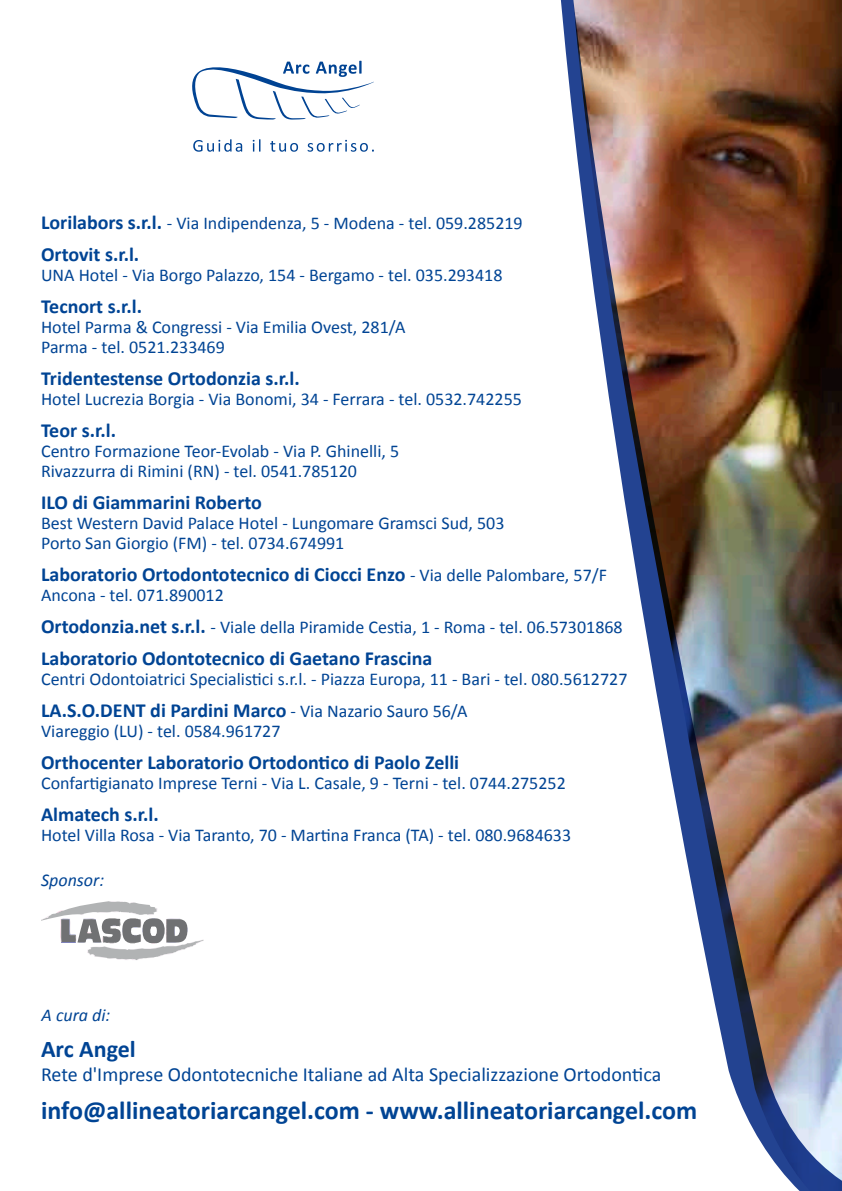
<style>
.page{position:relative;width:842px;height:1191px;background:#fff}
.page>*{position:absolute;margin:0;border:0;box-sizing:border-box;transform-origin:0 0}
.t1{font:700 26px "Calibri";color:#004494}
.t2{font:700 24px "Calibri";color:#004494}
.t3{font:700 20px "Calibri";color:#004494}
.t4{font:20px "Calibri";color:#004494}
.t5{font:18px/20px "Calibri";color:#004494}
.t6{font:italic 18px "Calibri";color:#004494}
.s1{font-weight:700;font-size:20px}
.s2{font-weight:400;font-size:18px}
</style>
<div class="page">
<img style="left:560px;top:0;width:282px;height:1191px">
<svg style="left:193px;top:139px;width:49px;height:13px"></svg>
<svg style="left:253px;top:139px;width:7px;height:13px"></svg>
<svg style="left:270px;top:141px;width:28px;height:11px"></svg>
<svg style="left:308px;top:140px;width:66px;height:12px"></svg>
<svg style="left:192px;top:60px;width:182px;height:60px"></svg>
<svg style="left:41px;top:901px;width:162px;height:59px"></svg>
<p class="t5" style="left:41px;top:212px;width:483px"><span class="s1">Lorilabors s.r.l.</span> - Via Indipendenza, 5 - Modena - tel. 059.285219</p>
<p class="t3" style="left:41px;top:242px;width:100px">Ortovit s.r.l.</p>
<p class="t5" style="left:41px;top:264px;width:463px">UNA Hotel - Via Borgo Palazzo, 154 - Bergamo - tel. 035.293418</p>
<p class="t3" style="left:41px;top:294px;width:102px">Tecnort s.r.l.</p>
<p class="t5" style="left:41px;top:316px;width:366px">Hotel Parma &amp; Congressi - Via Emilia Ovest, 281/A<br>Parma - tel. 0521.233469</p>
<p class="t3" style="left:41px;top:366px;width:260px">Tridentestense Ortodonzia s.r.l.</p>
<p class="t5" style="left:41px;top:388px;width:482px">Hotel Lucrezia Borgia - Via Bonomi, 34 - Ferrara - tel. 0532.742255</p>
<p class="t3" style="left:41px;top:418px;width:76px">Teor s.r.l.</p>
<p class="t5" style="left:41px;top:440px;width:360px">Centro Formazione Teor-Evolab - Via P. Ghinelli, 5<br>Rivazzurra di Rimini (RN) - tel. 0541.785120</p>
<p class="t3" style="left:41px;top:490px;width:222px">ILO di Giammarini Roberto</p>
<p class="t5" style="left:41px;top:512px;width:465px">Best Western David Palace Hotel - Lungomare Gramsci Sud, 503<br>Porto San Giorgio (FM) - tel. 0734.674991</p>
<p class="t3" style="left:41px;top:562px;width:567px">Laboratorio Ortodontotecnico di Ciocci Enzo <span class="s2">- Via delle Palombare, 57/F</span></p>
<p class="t5" style="left:41px;top:578px;width:583px;line-height:32px">Ancona - tel. 071.890012<br><span class="s1">Ortodonzia.net s.r.l.</span> - Viale della Piramide Cestia, 1 - Roma - tel. 06.57301868</p>
<p class="t3" style="left:41px;top:646px;width:393px">Laboratorio Odontotecnico di Gaetano Frascina</p>
<p class="t5" style="left:41px;top:668px;width:588px">Centri Odontoiatrici Specialistici s.r.l. - Piazza Europa, 11 - Bari - tel. 080.5612727</p>
<p class="t3" style="left:41px;top:698px;width:428px">LA.S.O.DENT di Pardini Marco <span class="s2">- Via Nazario Sauro 56/A</span></p>
<p class="t5" style="left:41px;top:720px;width:241px">Viareggio (LU) - tel. 0584.961727</p>
<p class="t3" style="left:41px;top:750px;width:420px">Orthocenter Laboratorio Ortodontico di Paolo Zelli</p>
<p class="t5" style="left:41px;top:772px;width:526px">Confartigianato Imprese Terni - Via L. Casale, 9 - Terni - tel. 0744.275252</p>
<p class="t3" style="left:41px;top:802px;width:119px">Almatech s.r.l.</p>
<p class="t5" style="left:41px;top:824px;width:532px">Hotel Villa Rosa - Via Taranto, 70 - Martina Franca (TA) - tel. 080.9684633</p>
<p class="t6" style="left:41px;top:869px;width:65px">Sponsor:</p>
<p class="t6" style="left:42px;top:1004px;width:70px">A cura di:</p>
<h2 class="t2" style="left:41px;top:1034px;width:96px">Arc Angel</h2>
<p class="t4" style="left:41px;top:1062px;width:622px">Rete d'Imprese Odontotecniche Italiane ad Alta Specializzazione Ortodontica</p>
<h1 class="t1" style="left:41px;top:1094px;width:658px">info@allineatoriarcangel.com - www.allineatoriarcangel.com</h1>
</div>
